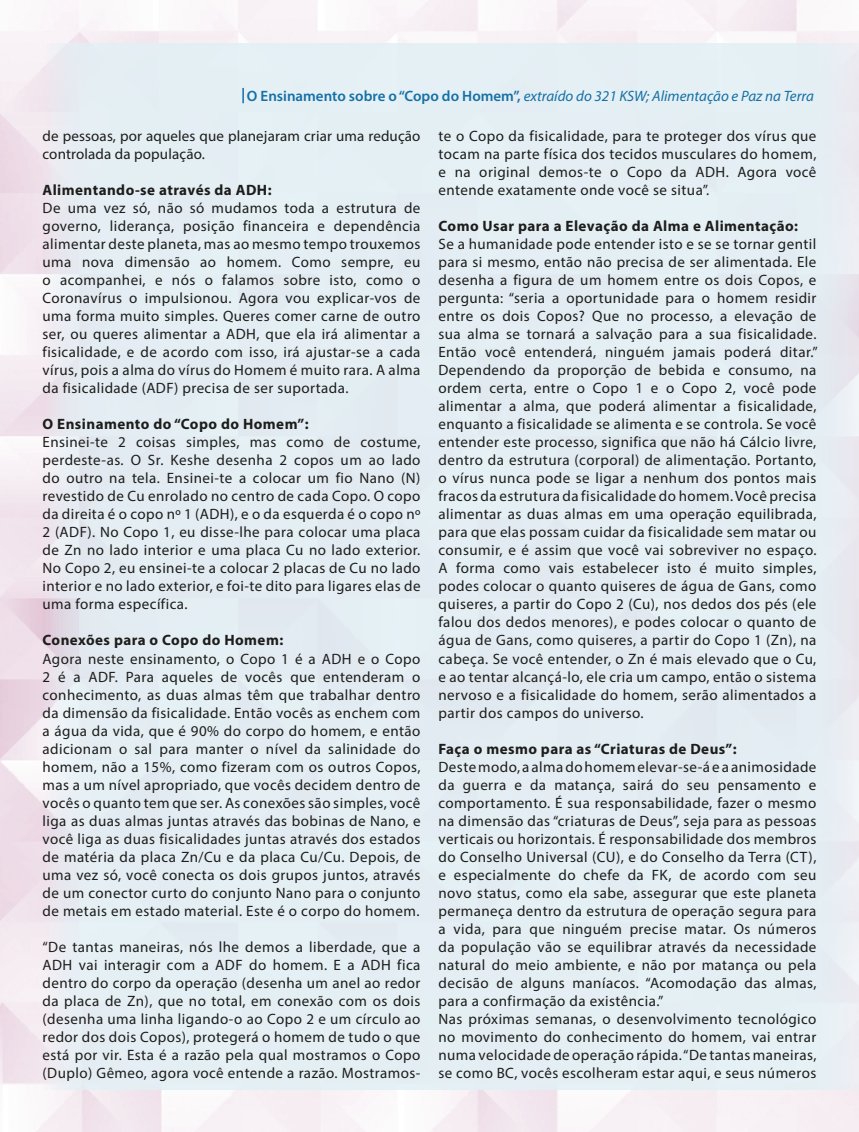
<style>
.page{position:relative;width:859px;height:1132px;background:#fff}
.page>*{position:absolute;margin:0;border:0;box-sizing:border-box;transform-origin:0 0}
.t1{font:15px/18px "Myriad Pro";letter-spacing:.03em;color:#1d1d1b;text-align:justify}
.t2{font:700 15px "Myriad Pro";letter-spacing:.03em;color:#1d1d1b}
.t3{font:italic 15px "Myriad Pro";color:#1470a6}
.t4{font:15px/18px "Myriad Pro";letter-spacing:.01em;color:#1d1d1b}
.s1{font-weight:600;font-style:normal}
</style>
<div class="page">
<div style="left:43px;top:43px;width:816px;height:1046px;background:#e2f0f5"></div>
<svg style="left:242px;top:88px;width:2px;height:15px"></svg>
<p class="t3" style="left:247px;top:86px;width:568px"><span class="s1">O Ensinamento sobre o “Copo do Homem”,</span> extraído do 321 KSW; Alimentação e Paz na Terra</p>
<p class="t4" style="left:43px;top:127px;width:379px">de pessoas, por aqueles que planejaram criar uma redução controlada da população.</p>
<p class="t2" style="left:43px;top:180px;width:231px">Alimentando-se através da ADH:</p>
<p class="t1" style="left:43px;top:199px;width:379px">De uma vez só, não só mudamos toda a estrutura de governo, liderança, posição financeira e dependência alimentar deste planeta, mas ao mesmo tempo trouxemos uma nova dimensão ao homem. Como sempre, eu o acompanhei, e nós o falamos sobre isto, como o Coronavírus o impulsionou. Agora vou explicar-vos de uma forma muito simples. Queres comer carne de outro ser, ou queres alimentar a ADH, que ela irá alimentar a fisicalidade, e de acordo com isso, irá ajustar-se a cada vírus, pois a alma do vírus do Homem é muito rara. A alma da fisicalidade (ADF) precisa de ser suportada.</p>
<p class="t2" style="left:43px;top:414px;width:268px">O Ensinamento do “Copo do Homem”:</p>
<p class="t1" style="left:43px;top:433px;width:380px">Ensinei-te 2 coisas simples, mas como de costume, perdeste-as. O Sr. Keshe desenha 2 copos um ao lado do outro na tela. Ensinei-te a colocar um fio Nano (N) revestido de Cu enrolado no centro de cada Copo. O copo da direita é o copo nº 1 (ADH), e o da esquerda é o copo nº 2 (ADF). No Copo 1, eu disse-lhe para colocar uma placa de Zn no lado interior e uma placa Cu no lado exterior.<br>No Copo 2, eu ensinei-te a colocar 2 placas de Cu no lado interior e no lado exterior, e foi-te dito para ligares elas de uma forma específica.</p>
<p class="t2" style="left:43px;top:630px;width:242px">Conexões para o Copo do Homem:</p>
<p class="t1" style="left:43px;top:649px;width:379px">Agora neste ensinamento, o Copo 1 é a ADH e o Copo 2 é a ADF. Para aqueles de vocês que entenderam o conhecimento, as duas almas têm que trabalhar dentro da dimensão da fisicalidade. Então vocês as enchem com a água da vida, que é 90% do corpo do homem, e então adicionam o sal para manter o nível da salinidade do homem, não a 15%, como fizeram com os outros Copos, mas a um nível apropriado, que vocês decidem dentro de vocês o quanto tem que ser. As conexões são simples, você liga as duas almas juntas através das bobinas de Nano, e você liga as duas fisicalidades juntas através dos estados de matéria da placa Zn/Cu e da placa Cu/Cu. Depois, de uma vez só, você conecta os dois grupos juntos, através de um conector curto do conjunto Nano para o conjunto de metais em estado material. Este é o corpo do homem.</p>
<p class="t1" style="left:43px;top:937px;width:379px">“De tantas maneiras, nós lhe demos a liberdade, que a ADH vai interagir com a ADF do homem. E a ADH fica dentro do corpo da operação (desenha um anel ao redor da placa de Zn), que no total, em conexão com os dois (desenha uma linha ligando-o ao Copo 2 e um círculo ao redor dos dois Copos), protegerá o homem de tudo o que está por vir. Esta é a razão pela qual mostramos o Copo (Duplo) Gêmeo, agora você entende a razão. Mostramos-</p>
<p class="t1" style="left:438px;top:127px;width:379px">te o Copo da fisicalidade, para te proteger dos vírus que tocam na parte física dos tecidos musculares do homem, e na original demos-te o Copo da ADH. Agora você entende exatamente onde você se situa”.</p>
<p class="t2" style="left:438px;top:216px;width:361px">Como Usar para a Elevação da Alma e Alimentação:</p>
<p class="t1" style="left:438px;top:235px;width:381px">Se a humanidade pode entender isto e se se tornar gentil para si mesmo, então não precisa de ser alimentada. Ele desenha a figura de um homem entre os dois Copos, e pergunta: “seria a oportunidade para o homem residir entre os dois Copos? Que no processo, a elevação de sua alma se tornará a salvação para a sua fisicalidade.<br>Então você entenderá, ninguém jamais poderá ditar.” Dependendo da proporção de bebida e consumo, na ordem certa, entre o Copo 1 e o Copo 2, você pode alimentar a alma, que poderá alimentar a fisicalidade, enquanto a fisicalidade se alimenta e se controla. Se você entender este processo, significa que não há Cálcio livre, dentro da estrutura (corporal) de alimentação. Portanto, o vírus nunca pode se ligar a nenhum dos pontos mais fracos da estrutura da fisicalidade do homem. Você precisa alimentar as duas almas em uma operação equilibrada, para que elas possam cuidar da fisicalidade sem matar ou consumir, e é assim que você vai sobreviver no espaço.<br>A forma como vais estabelecer isto é muito simples, podes colocar o quanto quiseres de água de Gans, como quiseres, a partir do Copo 2 (Cu), nos dedos dos pés (ele falou dos dedos menores), e podes colocar o quanto de água de Gans, como quiseres, a partir do Copo 1 (Zn), na cabeça. Se você entender, o Zn é mais elevado que o Cu, e ao tentar alcançá-lo, ele cria um campo, então o sistema nervoso e a fisicalidade do homem, serão alimentados a partir dos campos do universo.</p>
<p class="t2" style="left:438px;top:738px;width:300px">Faça o mesmo para as “Criaturas de Deus”:</p>
<p class="t1" style="left:438px;top:757px;width:379px">Deste modo, a alma do homem elevar-se-á e a animosidade da guerra e da matança, sairá do seu pensamento e comportamento. É sua responsabilidade, fazer o mesmo na dimensão das “criaturas de Deus”, seja para as pessoas verticais ou horizontais. É responsabilidade dos membros do Conselho Universal (CU), e do Conselho da Terra (CT), e especialmente do chefe da FK, de acordo com seu novo status, como ela sabe, assegurar que este planeta permaneça dentro da estrutura de operação segura para a vida, para que ninguém precise matar. Os números da população vão se equilibrar através da necessidade natural do meio ambiente, e não por matança ou pela decisão de alguns maníacos. “Acomodação das almas, para a confirmação da existência.”</p>
<p class="t1" style="left:438px;top:1009px;width:379px">Nas próximas semanas, o desenvolvimento tecnológico no movimento do conhecimento do homem, vai entrar numa velocidade de operação rápida. “De tantas maneiras, se como BC, vocês escolheram estar aqui, e seus números</p>
</div>
